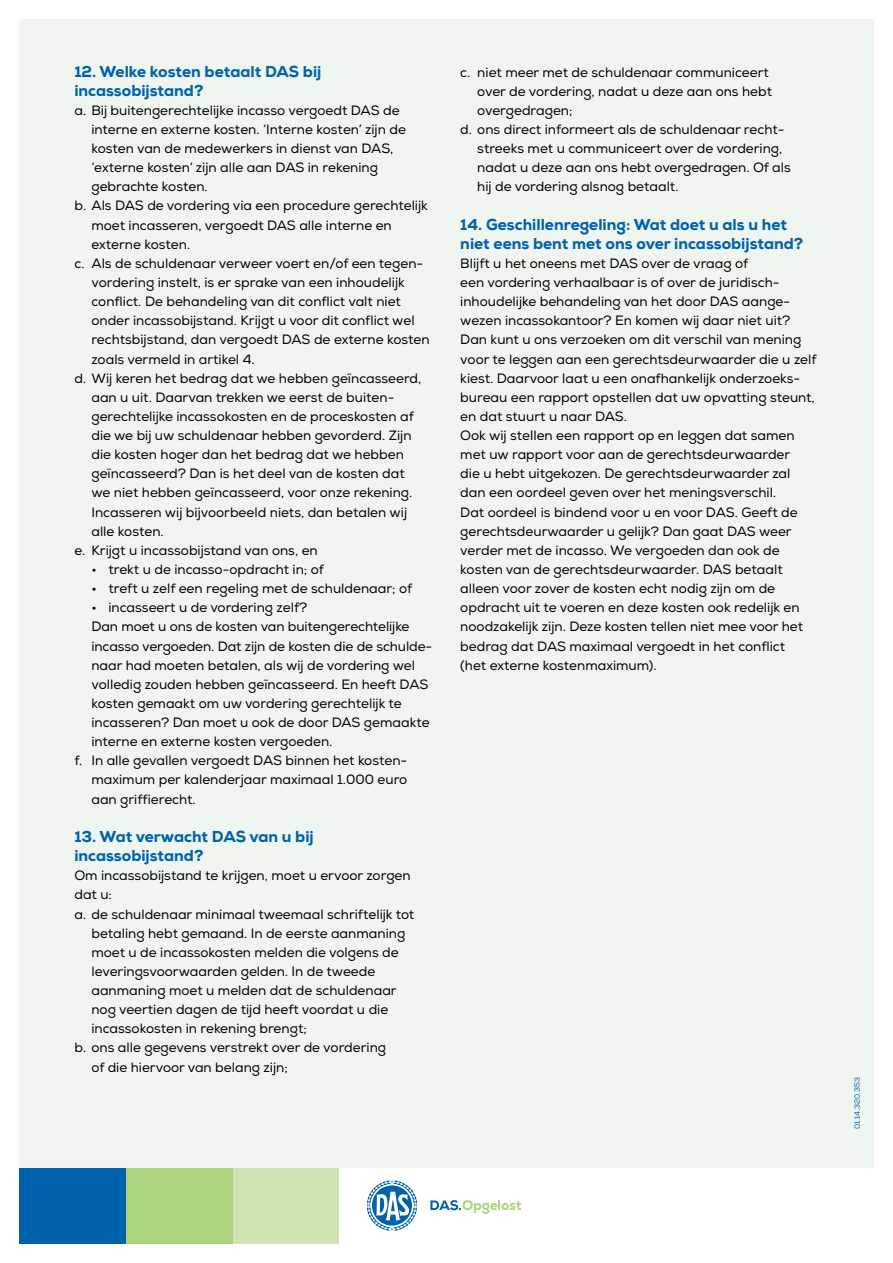
<style>
.page{position:relative;width:893px;height:1263px;background:#fff}
.page>*{position:absolute;margin:0;border:0;box-sizing:border-box;transform-origin:0 0}
.t1{font:800 15.75px/19.2px "Nexa";color:#0061ac}
.t2{font:13.5px/19.2px "Nexa";color:#000}
.t3{font:7.5px "Nexa";color:#0061ac}
</style>
<div class="page">
<div style="left:19px;top:1167px;width:107px;height:77px;background:#0061ac"></div>
<div style="left:126px;top:1167px;width:107px;height:77px;background:#acd37e"></div>
<div style="left:233px;top:1167px;width:107px;height:77px;background:#d0e4b3"></div>
<div style="left:339px;top:1167px;width:107px;height:77px;background:#fff"></div>
<svg style="left:367px;top:1180px;width:51px;height:51px"></svg>
<svg style="left:430px;top:1200px;width:91px;height:14px"></svg>
<div style="left:19px;top:19px;width:855px;height:1148px;background:#eff6ef"></div>
<p class="t1" style="left:74px;top:62px;width:248px">12. Welke kosten betaalt DAS bij incassobijstand?</p>
<p class="t2" style="left:74px;top:101px;width:327px">a. Bij buitengerechtelijke incasso vergoedt DAS de</p>
<p class="t2" style="left:91px;top:120px;width:316px">interne en externe kosten. ‘Interne kosten’ zijn de</p>
<p class="t2" style="left:91px;top:139px;width:304px">kosten van de medewerkers in dienst van DAS,</p>
<p class="t2" style="left:91px;top:158px;width:288px">‘externe kosten’ zijn alle aan DAS in rekening</p>
<p class="t2" style="left:91px;top:177px;width:118px">gebrachte kosten.</p>
<p class="t2" style="left:74px;top:196px;width:355px">b. Als DAS de vordering via een procedure gerechtelijk</p>
<p class="t2" style="left:91px;top:216px;width:302px">moet incasseren, vergoedt DAS alle interne en</p>
<p class="t2" style="left:91px;top:235px;width:100px">externe kosten.</p>
<p class="t2" style="left:74px;top:254px;width:350px">c. Als de schuldenaar verweer voert en/of een tegen-</p>
<p class="t2" style="left:91px;top:273px;width:315px">vordering instelt, is er sprake van een inhoudelijk</p>
<p class="t2" style="left:91px;top:292px;width:311px">conflict. De behandeling van dit conflict valt niet</p>
<p class="t2" style="left:91px;top:311px;width:325px">onder incassobijstand. Krijgt u voor dit conflict wel</p>
<p class="t2" style="left:91px;top:330px;width:340px">rechtsbijstand, dan vergoedt DAS de externe kosten</p>
<p class="t2" style="left:91px;top:350px;width:165px">zoals vermeld in artikel 4.</p>
<p class="t2" style="left:74px;top:369px;width:348px">d. Wij keren het bedrag dat we hebben geïncasseerd,</p>
<p class="t2" style="left:91px;top:388px;width:303px">aan u uit. Daarvan trekken we eerst de buiten-</p>
<p class="t2" style="left:91px;top:407px;width:324px">gerechtelijke incassokosten en de proceskosten af</p>
<p class="t2" style="left:91px;top:426px;width:322px">die we bij uw schuldenaar hebben gevorderd. Zijn</p>
<p class="t2" style="left:91px;top:445px;width:314px">die kosten hoger dan het bedrag dat we hebben</p>
<p class="t2" style="left:91px;top:464px;width:315px">geïncasseerd? Dan is het deel van de kosten dat</p>
<p class="t2" style="left:91px;top:483px;width:322px">we niet hebben geïncasseerd, voor onze rekening.</p>
<p class="t2" style="left:91px;top:503px;width:317px">Incasseren wij bijvoorbeeld niets, dan betalen wij</p>
<p class="t2" style="left:91px;top:522px;width:74px">alle kosten.</p>
<p class="t2" style="left:74px;top:541px;width:245px">e. Krijgt u incassobijstand van ons, en</p>
<p class="t2" style="left:91px;top:560px;width:234px">• trekt u de incasso-opdracht in; of</p>
<p class="t2" style="left:91px;top:579px;width:322px">• treft u zelf een regeling met de schuldenaar; of</p>
<p class="t2" style="left:91px;top:598px;width:217px">• incasseert u de vordering zelf?</p>
<p class="t2" style="left:91px;top:617px;width:319px">Dan moet u ons de kosten van buitengerechtelijke</p>
<p class="t2" style="left:91px;top:636px;width:342px">incasso vergoeden. Dat zijn de kosten die de schulde-</p>
<p class="t2" style="left:91px;top:656px;width:325px">naar had moeten betalen, als wij de vordering wel</p>
<p class="t2" style="left:91px;top:675px;width:338px">volledig zouden hebben geïncasseerd. En heeft DAS</p>
<p class="t2" style="left:91px;top:694px;width:312px">kosten gemaakt om uw vordering gerechtelijk te</p>
<p class="t2" style="left:91px;top:713px;width:340px">incasseren? Dan moet u ook de door DAS gemaakte</p>
<p class="t2" style="left:91px;top:732px;width:243px">interne en externe kosten vergoeden.</p>
<p class="t2" style="left:74px;top:751px;width:334px">f. In alle gevallen vergoedt DAS binnen het kosten-</p>
<p class="t2" style="left:91px;top:770px;width:317px">maximum per kalenderjaar maximaal 1.000 euro</p>
<p class="t2" style="left:91px;top:789px;width:106px">aan griffierecht.</p>
<p class="t1" style="left:74px;top:827px;width:241px">13. Wat verwacht DAS van u bij incassobijstand?</p>
<p class="t2" style="left:74px;top:866px;width:338px">Om incassobijstand te krijgen, moet u ervoor zorgen</p>
<p class="t2" style="left:74px;top:885px;width:39px">dat u:</p>
<p class="t2" style="left:74px;top:904px;width:341px">a. de schuldenaar minimaal tweemaal schriftelijk tot</p>
<p class="t2" style="left:91px;top:924px;width:315px">betaling hebt gemaand. In de eerste aanmaning</p>
<p class="t2" style="left:91px;top:943px;width:309px">moet u de incassokosten melden die volgens de</p>
<p class="t2" style="left:91px;top:962px;width:285px">leveringsvoorwaarden gelden. In de tweede</p>
<p class="t2" style="left:91px;top:981px;width:307px">aanmaning moet u melden dat de schuldenaar</p>
<p class="t2" style="left:91px;top:1000px;width:298px">nog veertien dagen de tijd heeft voordat u die</p>
<p class="t2" style="left:91px;top:1019px;width:217px">incassokosten in rekening brengt;</p>
<p class="t2" style="left:74px;top:1038px;width:313px">b. ons alle gegevens verstrekt over de vordering</p>
<p class="t2" style="left:91px;top:1057px;width:198px">of die hiervoor van belang zijn;</p>
<p class="t2" style="left:460px;top:63px;width:310px">c. niet meer met de schuldenaar communiceert</p>
<p class="t2" style="left:477px;top:82px;width:296px">over de vordering, nadat u deze aan ons hebt</p>
<p class="t2" style="left:477px;top:101px;width:97px">overgedragen;</p>
<p class="t2" style="left:460px;top:120px;width:326px">d. ons direct informeert als de schuldenaar recht-</p>
<p class="t2" style="left:477px;top:139px;width:307px">streeks met u communiceert over de vordering,</p>
<p class="t2" style="left:477px;top:158px;width:315px">nadat u deze aan ons hebt overgedragen. Of als</p>
<p class="t2" style="left:477px;top:177px;width:203px">hij de vordering alsnog betaalt.</p>
<p class="t1" style="left:460px;top:215px;width:345px">14. Geschillenregeling: Wat doet u als u het niet eens bent met ons over incassobijstand?</p>
<p class="t2" style="left:460px;top:254px;width:358px">Blijft u het oneens met DAS over de vraag of<br>een vordering verhaalbaar is of over de juridisch&shy;inhoudelijke behandeling van het door DAS aange&shy;wezen incassokantoor? En komen wij daar niet uit?<br>Dan kunt u ons verzoeken om dit verschil van mening voor te leggen aan een gerechtsdeurwaarder die u zelf kiest. Daarvoor laat u een onafhankelijk onderzoeks&shy;bureau een rapport opstellen dat uw opvatting steunt, en dat stuurt u naar DAS.<br>Ook wij stellen een rapport op en leggen dat samen met uw rapport voor aan de gerechtsdeurwaarder<br>die u hebt uitgekozen. De gerechtsdeurwaarder zal dan een oordeel geven over het meningsverschil.<br>Dat oordeel is bindend voor u en voor DAS. Geeft de gerechtsdeurwaarder u gelijk? Dan gaat DAS weer verder met de incasso. We vergoeden dan ook de kosten van de gerechtsdeurwaarder. DAS betaalt alleen voor zover de kosten echt nodig zijn om de opdracht uit te voeren en deze kosten ook redelijk en noodzakelijk zijn. Deze kosten tellen niet mee voor het bedrag dat DAS maximaal vergoedt in het conflict<br>(het externe kostenmaximum).</p>
<p class="t3" style="left:853px;top:1129px;width:54px;rotate:-90deg">01.14.320.353</p>
</div>
